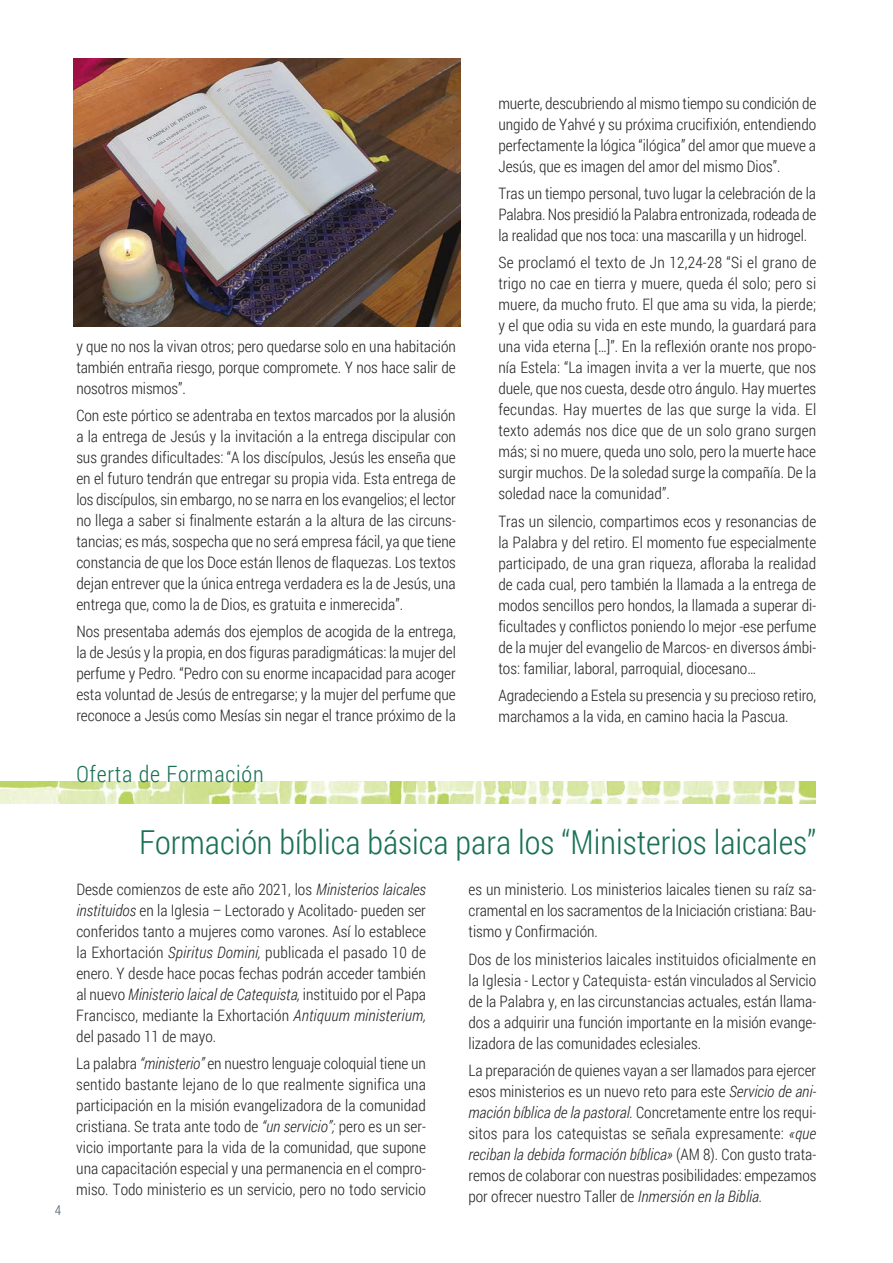
<style>
.page{position:relative;width:893px;height:1263px;background:#fff}
.page>*{position:absolute;margin:0;border:0;box-sizing:border-box;transform-origin:0 0}
.t1{font:300 33px "Roboto Condensed";color:#1a7156}
.t2{font:300 22.5px "Roboto Condensed";letter-spacing:.035em;color:#1a7156}
.t3{font:300 15.75px/21px "Roboto Condensed";color:#272627;text-align:justify}
.t4{font:300 13.5px "Roboto Condensed";color:#4c5c6a}
.s1{font-style:italic}
</style>
<div class="page">
<img style="left:74px;top:58px;width:387px;height:268px">
<img style="left:0;top:782px;width:816px;height:21px">
<p class="t3" style="left:76px;top:335px;width:381px">y que no nos la vivan otros; pero quedarse solo en una habitación también entraña riesgo, porque compromete. Y nos hace salir de nosotros mismos”.</p>
<p class="t3" style="left:76px;top:404px;width:381px">Con este pórtico se adentraba en textos marcados por la alusión a la entrega de Jesús y la invitación a la entrega discipular con sus grandes dificultades: “A los discípulos, Jesús les enseña que en el futuro tendrán que entregar su propia vida. Esta entrega de los discípulos, sin embargo, no se narra en los evangelios; el lector no llega a saber si finalmente estarán a la altura de las circuns&shy;tancias; es más, sospecha que no será empresa fácil, ya que tiene constancia de que los Doce están llenos de flaquezas. Los textos dejan entrever que la única entrega verdadera es la de Jesús, una entrega que, como la de Dios, es gratuita e inmerecida”.</p>
<p class="t3" style="left:76px;top:621px;width:381px">Nos presentaba además dos ejemplos de acogida de la entrega, la de Jesús y la propia, en dos figuras paradigmáticas: la mujer del perfume y Pedro. “Pedro con su enorme incapacidad para acoger esta voluntad de Jesús de entregarse; y la mujer del perfume que reconoce a Jesús como Mesías sin negar el trance próximo de la</p>
<h2 class="t2" style="left:76px;top:758px;width:189px">Oferta de Formación</h2>
<p class="t3" style="left:498px;top:92px;width:319px">muerte, descubriendo al mismo tiempo su condición de ungido de Yahvé y su próxima crucifixión, entendiendo perfectamente la lógica “ilógica” del amor que mueve a Jesús, que es imagen del amor del mismo Dios”.</p>
<p class="t3" style="left:498px;top:182px;width:319px">Tras un tiempo personal, tuvo lugar la celebración de la Palabra. Nos presidió la Palabra entronizada, rodeada de la realidad que nos toca: una mascarilla y un hidrogel.</p>
<p class="t3" style="left:498px;top:252px;width:319px">Se proclamó el texto de Jn 12,24-28 “Si el grano de trigo no cae en tierra y muere, queda él solo; pero si muere, da mucho fruto. El que ama su vida, la pierde; y el que odia su vida en este mundo, la guardará para una vida eterna […]”. En la reflexión orante nos propo&shy;nía Estela: “La imagen invita a ver la muerte, que nos duele, que nos cuesta, desde otro ángulo. Hay muertes fecundas. Hay muertes de las que surge la vida. El texto además nos dice que de un solo grano surgen más; si no muere, queda uno solo, pero la muerte hace surgir muchos. De la soledad surge la compañía. De la soledad nace la comunidad”.</p>
<p class="t3" style="left:498px;top:510px;width:319px">Tras un silencio, compartimos ecos y resonancias de la Palabra y del retiro. El momento fue especialmente participado, de una gran riqueza, afloraba la realidad de cada cual, pero también la llamada a la entrega de modos sencillos pero hondos, la llamada a superar di&shy;ficultades y conflictos poniendo lo mejor -ese perfume de la mujer del evangelio de Marcos- en diversos ámbi&shy;tos: familiar, laboral, parroquial, diocesano…</p>
<p class="t3" style="left:498px;top:685px;width:319px">Agradeciendo a Estela su presencia y su precioso retiro, marchamos a la vida, en camino hacia la Pascua.</p>
<p class="t4" style="left:55px;top:1201px;width:8px">4</p>
<h1 class="t1" style="left:139px;top:819px;width:678px">Formación bíblica básica para los “Ministerios laicales”</h1>
<p class="t3" style="left:76px;top:878px;width:351px">Desde comienzos de este año 2021, los <span class="s1">Ministerios laicales instituidos</span> en la Iglesia – Lectorado y Acolitado- pueden ser conferidos tanto a mujeres como varones. Así lo establece la Exhortación <span class="s1">Spiritus Domini,</span> publicada el pasado 10 de enero. Y desde hace pocas fechas podrán acceder también al nuevo <span class="s1">Ministerio laical de Catequista,</span> instituido por el Papa Francisco, mediante la Exhortación <span class="s1">Antiquum ministerium, </span>del pasado 11 de mayo.</p>
<p class="t3" style="left:76px;top:1053px;width:351px">La palabra <span class="s1">“ministerio”</span> en nuestro lenguaje coloquial tiene un sentido bastante lejano de lo que realmente significa una participación en la misión evangelizadora de la comunidad cristiana. Se trata ante todo de <span class="s1">“un servicio”;</span> pero es un ser&shy;vicio importante para la vida de la comunidad, que supone una capacitación especial y una permanencia en el compro&shy;miso. Todo ministerio es un servicio, pero no todo servicio</p>
<p class="t3" style="left:468px;top:879px;width:349px">es un ministerio. Los ministerios laicales tienen su raíz sa&shy;cramental en los sacramentos de la Iniciación cristiana: Bau&shy;tismo y Confirmación.</p>
<p class="t3" style="left:468px;top:948px;width:349px">Dos de los ministerios laicales instituidos oficialmente en la Iglesia - Lector y Catequista- están vinculados al Servicio de la Palabra y, en las circunstancias actuales, están llama&shy;dos a adquirir una función importante en la misión evange&shy;lizadora de las comunidades eclesiales.</p>
<p class="t3" style="left:468px;top:1060px;width:349px">La preparación de quienes vayan a ser llamados para ejercer esos ministerios es un nuevo reto para este <span class="s1">Servicio de ani&shy;mación bíblica de la pastoral.</span> Concretamente entre los requi&shy;sitos para los catequistas se señala expresamente: <span class="s1">«que reciban la debida formación bíblica»</span> (AM 8). Con gusto trata&shy;remos de colaborar con nuestras posibilidades: empezamos por ofrecer nuestro Taller de <span class="s1">Inmersión en la Biblia.</span></p>
</div>
